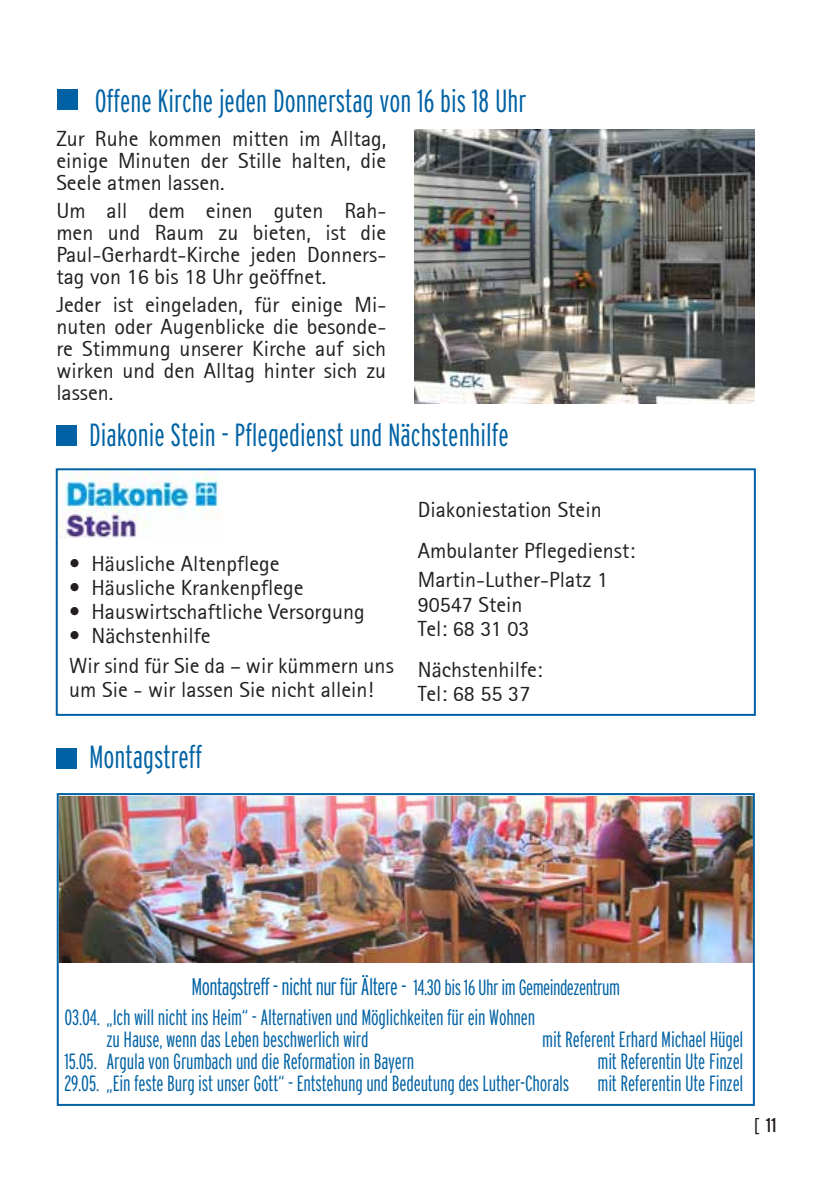
<style>
.page{position:relative;width:840px;height:1191px;background:#fff}
.page>*{position:absolute;margin:0;border:0;box-sizing:border-box;transform-origin:0 0}
.t1{font:300 extra-condensed 32px "Interstate";color:#0062a4}
.t2{font:300 extra-condensed 24px "Interstate";letter-spacing:-.025em;color:#0062a4}
.t3{font:22px/22px "Rotis Sans Serif 55";color:#231f20}
.t4{font:300 extra-condensed 22px/22px "Interstate";letter-spacing:-.01em;color:#0062a4}
.t5{font:condensed 20px "Interstate";color:#231f20}
.s1{font-size:22px}
.s2{font-weight:300;font-stretch:normal}
</style>
<div class="page">
<div style="left:57px;top:793px;width:697px;height:313px;border:2px solid #0062a4"></div>
<div style="left:57px;top:425px;width:20px;height:20px;background:#0062a4"></div>
<div style="left:56px;top:468px;width:699px;height:248px;border:2px solid #0062a4"></div>
<img style="left:60px;top:796px;width:691px;height:166px">
<div style="left:58px;top:89px;width:20px;height:21px;background:#0062a4"></div>
<img style="left:414px;top:130px;width:340px;height:274px">
<img style="left:58px;top:472px;width:162px;height:67px">
<div style="left:57px;top:748px;width:20px;height:21px;background:#0062a4"></div>
<h1 class="t1" style="left:95px;top:82px;width:433px">Offene Kirche jeden Donnerstag von 16 bis 18 Uhr</h1>
<p class="t3" style="left:56px;top:128px;width:331px;text-align:justify">Zur Ruhe kommen mitten im Alltag, einige Minuten der Stille halten, die Seele atmen lassen.</p>
<p class="t3" style="left:56px;top:199px;width:331px;text-align:justify">Um all dem einen guten Rah&shy;men und Raum zu bieten, ist die Paul-Gerhardt-Kirche jeden Donners&shy;tag von 16 bis 18 Uhr geöffnet.</p>
<p class="t3" style="left:56px;top:293px;width:331px;text-align:justify">Jeder ist eingeladen, für einige Mi&shy;nuten oder Augenblicke die besonde&shy;re Stimmung unserer Kirche auf sich wirken und den Alltag hinter sich zu lassen.</p>
<h1 class="t1" style="left:89px;top:416px;width:421px">Diakonie Stein - Pflegedienst und Nächstenhilfe</h1>
<p class="t3" style="left:69px;top:552px;width:212px">• Häusliche Altenpflege</p>
<p class="t3" style="left:69px;top:576px;width:236px">• Häusliche Krankenpflege</p>
<p class="t3" style="left:69px;top:600px;width:297px">• Hauswirtschaftliche Versorgung</p>
<p class="t3" style="left:69px;top:620px;width:326px;line-height:29.6px">• Nächstenhilfe<br>Wir sind für Sie da – wir kümmern uns</p>
<p class="t3" style="left:69px;top:678px;width:306px">um Sie - wir lassen Sie nicht allein!</p>
<h1 class="t1" style="left:89px;top:739px;width:115px">Montagstreff</h1>
<p class="t3" style="left:417px;top:488px;width:219px;line-height:41px">Diakoniestation Stein<br>Ambulanter Pflegedienst:</p>
<p class="t3" style="left:417px;top:568px;width:192px;line-height:24px">Martin-Luther-Platz 1<br>90547 Stein<br>Tel: 68 31 03</p>
<p class="t3" style="left:417px;top:657px;width:126px;line-height:24px">Nächstenhilfe:<br>Tel: 68 55 37</p>
<p class="t2" style="left:191px;top:973px;width:430px">Montagstreff - nicht nur für Ältere - <span class="s1">14.30 bis 16 Uhr im Gemeindezentrum</span></p>
<p class="t4" style="left:106px;top:1005px;width:430px;text-indent:-42px">03.04. „Ich will nicht ins Heim“ - Alternativen und Möglichkeiten für ein Wohnen zu Hause, wenn das Leben beschwerlich wird</p>
<p class="t4" style="left:542px;top:1027px;width:202px">mit Referent Erhard Michael Hügel</p>
<p class="t4" style="left:64px;top:1049px;width:351px">15.05. Argula von Grumbach und die Reformation in Bayern</p>
<p class="t4" style="left:597px;top:1049px;width:147px">mit Referentin Ute Finzel</p>
<p class="t4" style="left:64px;top:1071px;width:506px">29.05. „Ein feste Burg ist unser Gott“ - Entstehung und Bedeutung des Luther-Chorals</p>
<p class="t4" style="left:597px;top:1071px;width:147px">mit Referentin Ute Finzel</p>
<p class="t5" style="left:753px;top:1113px;width:25px"><span class="s2">[</span> 11</p>
</div>
